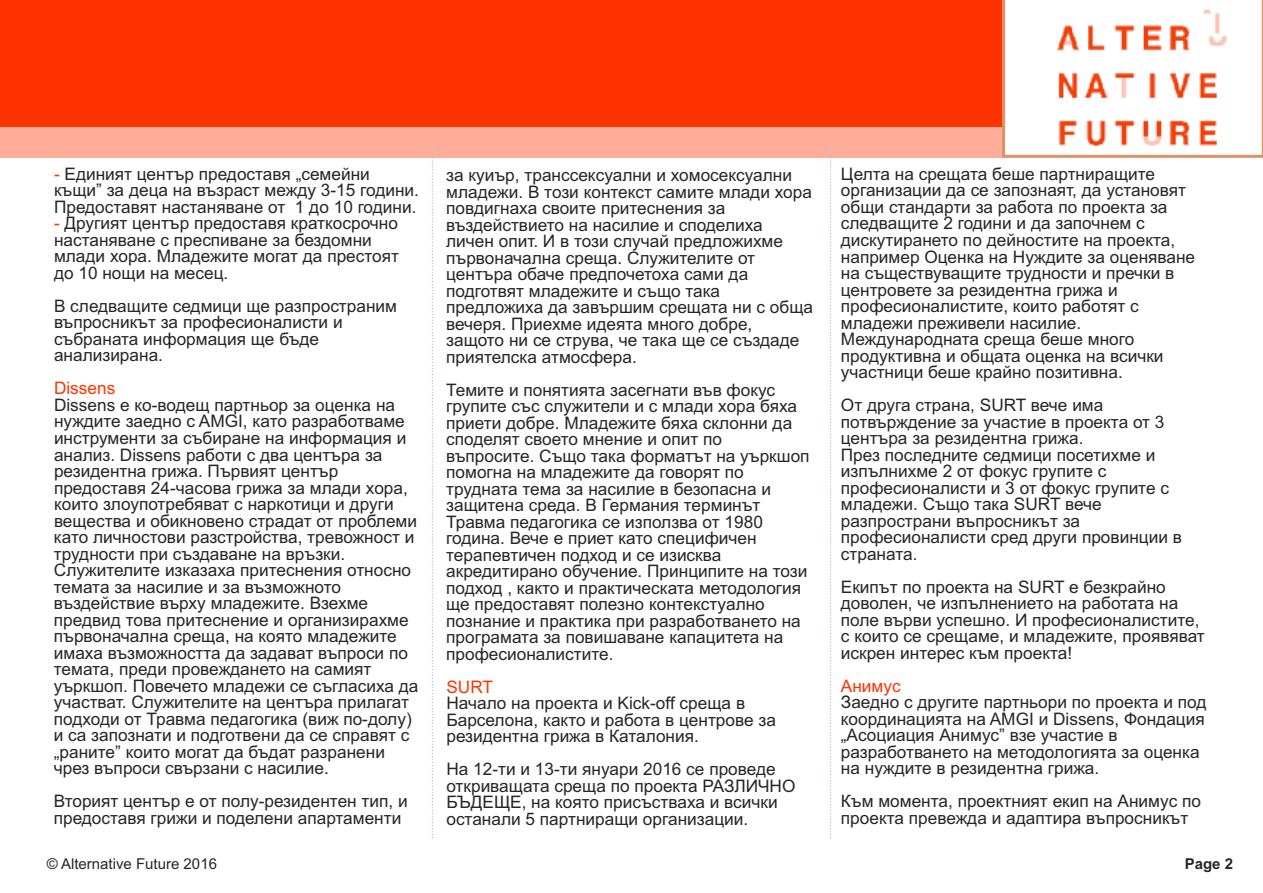
<style>
.page{position:relative;width:1263px;height:893px;background:#fff}
.page>*{position:absolute;margin:0;border:0;box-sizing:border-box;transform-origin:0 0}
.t1{font:17.25px/16.5px "Arial";color:#272627}
.t2{font:17.25px "Arial";color:#f30}
.t3{font:15px "Arial";color:#272627}
.t4{font:700 15px "Arial";color:#272627}
.s1{color:#f30}
</style>
<div class="page">
<div style="left:0;top:0;width:1003px;height:128px;background:#f30"></div>
<div style="left:0;top:128px;width:1007px;height:30px;background:#ffad99"></div>
<svg style="left:432px;top:148px;width:1px;height:690px"></svg>
<svg style="left:830px;top:148px;width:1px;height:690px"></svg>
<svg style="left:1002px;top:0;width:261px;height:158px"></svg>
<p class="t1" style="left:54px;top:166px;width:367px"><span class="s1">-</span> Единият център предоставя „семейни къщи” за деца на възраст между 3-15 години.<br>Предоставят настаняване от 1 до 10 години.</p>
<p class="t1" style="left:54px;top:215px;width:346px"><span class="s1">-</span> Другият център предоставя краткосрочно настаняване с преспиване за бездомни млади хора. Младежите могат да престоят до 10 нощи на месец.</p>
<p class="t1" style="left:54px;top:298px;width:345px">В следващите седмици ще разпространим въпросникът за професионалисти и събраната информация ще бъде анализирана.</p>
<p class="t2" style="left:54px;top:378px;width:63px">Dissens</p>
<p class="t1" style="left:54px;top:397px;width:366px">Dissens е ко-водещ партньор за оценка на нуждите заедно с AMGI, като разработваме инструменти за събиране на информация и анализ. Dissens работи с два центъра за резидентна грижа. Първият център предоставя 24-часова грижа за млади хора, които злоупотребяват с наркотици и други вещества и обикновено страдат от проблеми като личностови разстройства, тревожност и трудности при създаване на връзки.<br>Служителите изказаха притеснения относно темата за насилие и за възможното въздействие върху младежите. Взехме предвид това притеснение и организирахме първоначална среща, на която младежите имаха възможността да задават въпроси по темата, преди провеждането на самият уъркшоп. Повечето младежи се съгласиха да участват. Служителите на центъра прилагат подходи от Травма педагогика (виж по-долу) и са запознати и подготвени да се справят с „раните” които могат да бъдат разранени чрез въпроси свързани с насилие.</p>
<p class="t1" style="left:54px;top:793px;width:355px">Вторият център е от полу-резидентен тип, и предоставя грижи и поделени апартаменти</p>
<p class="t1" style="left:446px;top:167px;width:368px">за куиър, транссексуални и хомосексуални младежи. В този контекст самите млади хора повдигнаха своите притеснения за въздействието на насилие и споделиха личен опит. И в този случай предложихме първоначална среща. Служителите от центъра обаче предпочетоха сами да подготвят младежите и също така предложиха да завършим срещата ни с обща вечеря. Приехме идеята много добре, защото ни се струва, че така ще се създаде приятелска атмосфера.</p>
<p class="t1" style="left:446px;top:382px;width:365px">Темите и понятията засегнати във фокус групите със служители и с млади хора бяха приети добре. Младежите бяха склонни да споделят своето мнение и опит по въпросите. Също така форматът на уъркшоп помогна на младежите да говорят по трудната тема за насилие в безопасна и защитена среда. В Германия терминът Травма педагогика се използва от 1980 година. Вече е приет като специфичен терапевтичен подход и се изисква акредитирано обучение. Принципите на този подход , както и практическата методология ще предоставят полезно контекстуално познание и практика при разработването на програмата за повишаване капацитета на професионалистите.</p>
<p class="t2" style="left:446px;top:677px;width:48px">SURT</p>
<p class="t1" style="left:446px;top:695px;width:331px">Начало на проекта и Kick-off среща в<br>Барселона, както и работа в центрове за резидентна грижа в Каталония.</p>
<p class="t1" style="left:446px;top:761px;width:351px">На 12-ти и 13-ти януари 2016 се проведе откриващата среща по проекта РАЗЛИЧНО БЪДЕЩЕ, на която присъстваха и всички останали 5 партниращи организации.</p>
<p class="t1" style="left:841px;top:166px;width:356px">Целта на срещата беше партниращите организации да се запознаят, да установят общи стандарти за работа по проекта за следващите 2 години и да започнем с дискутирането по дейностите на проекта, например Оценка на Нуждите за оценяване на съществуващите трудности и пречки в центровете за резидентна грижа и професионалистите, които работят с младежи преживели насилие.<br>Международната среща беше много продуктивна и общата оценка на всички участници беше крайно позитивна.</p>
<p class="t1" style="left:841px;top:397px;width:343px">От друга страна, SURT вече има потвърждение за участие в проекта от 3 центъра за резидентна грижа.<br>През последните седмици посетихме и изпълнихме 2 от фокус групите с професионалисти и 3 от фокус групите с младежи. Също така SURT вече разпространи въпросникът за професионалисти сред други провинции в страната.</p>
<p class="t1" style="left:841px;top:578px;width:365px">Екипът по проекта на SURT е безкрайно доволен, че изпълнението на работата на поле върви успешно. И професионалистите, с които се срещаме, и младежите, проявяват искрен интерес към проекта!</p>
<p class="t2" style="left:841px;top:676px;width:61px">Aнимус</p>
<p class="t1" style="left:841px;top:694px;width:367px">Заедно с другите партньори по проекта и под координацията на AMGI и Dissens, Фондация „Асоциация Анимус” взе участие в разработването на методологията за оценка на нуждите в резидентна грижа.</p>
<p class="t1" style="left:841px;top:793px;width:362px">Към момента, проектният екип на Анимус по проекта превежда и адаптира въпросникът</p>
<p class="t3" style="left:47px;top:855px;width:172px">© Alternative Future 2016</p>
<p class="t4" style="left:1185px;top:855px;width:50px">Page 2</p>
</div>
